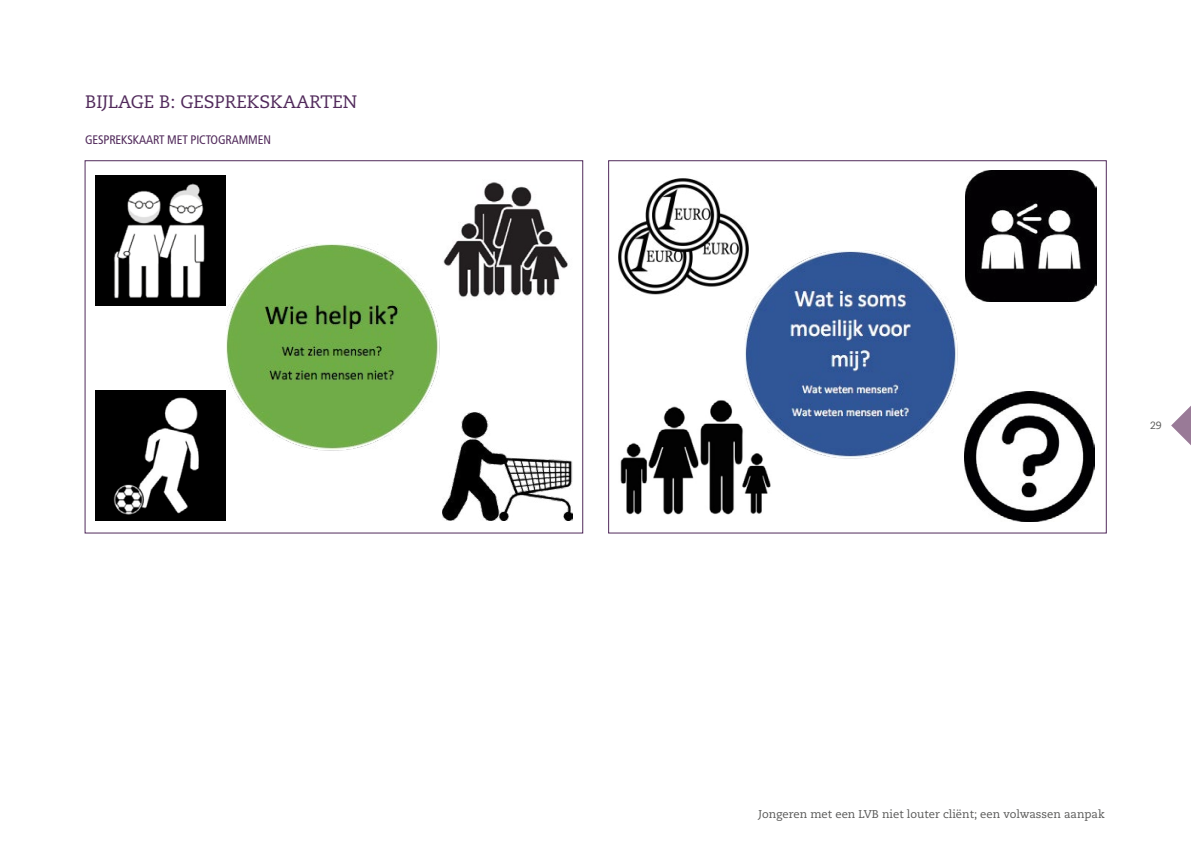
<style>
.page{position:relative;width:1191px;height:851px;background:#fff}
.page>*{position:absolute;margin:0;border:0;box-sizing:border-box;transform-origin:0 0}
.t1{font:18px "Caecilia";color:#512a5b}
.t2{font:12.3px "Fontys Frutiger Cn";letter-spacing:-.01em;color:#512a5b}
.t3{font:11.25px "Caecilia";color:#575756}
.t4{font:10.5px "Caecilia";color:#575756}
</style>
<div class="page">
<svg style="left:1171px;top:406px;width:20px;height:39px"></svg>
<img style="left:620px;top:400px;width:151px;height:115px">
<img style="left:744px;top:250px;width:214px;height:209px">
<img style="left:965px;top:171px;width:131px;height:130px">
<img style="left:619px;top:178px;width:129px;height:120px">
<img style="left:964px;top:391px;width:130px;height:131px">
<img style="left:96px;top:175px;width:130px;height:130px">
<img style="left:226px;top:243px;width:214px;height:208px">
<img style="left:443px;top:182px;width:125px;height:115px">
<img style="left:96px;top:390px;width:130px;height:130px">
<img style="left:442px;top:413px;width:130px;height:107px">
<h1 class="t1" style="left:85px;top:91px;width:274px">BIJLAGE B: GESPREKSKAARTEN</h1>
<p class="t2" style="left:85px;top:133px;width:187px">GESPREKSKAART MET PICTOGRAMMEN</p>
<p class="t4" style="left:1150px;top:419px;width:13px">29</p>
<p class="t3" style="left:758px;top:807px;width:348px">Jongeren met een LVB niet louter cliënt; een volwassen aanpak</p>
</div>
